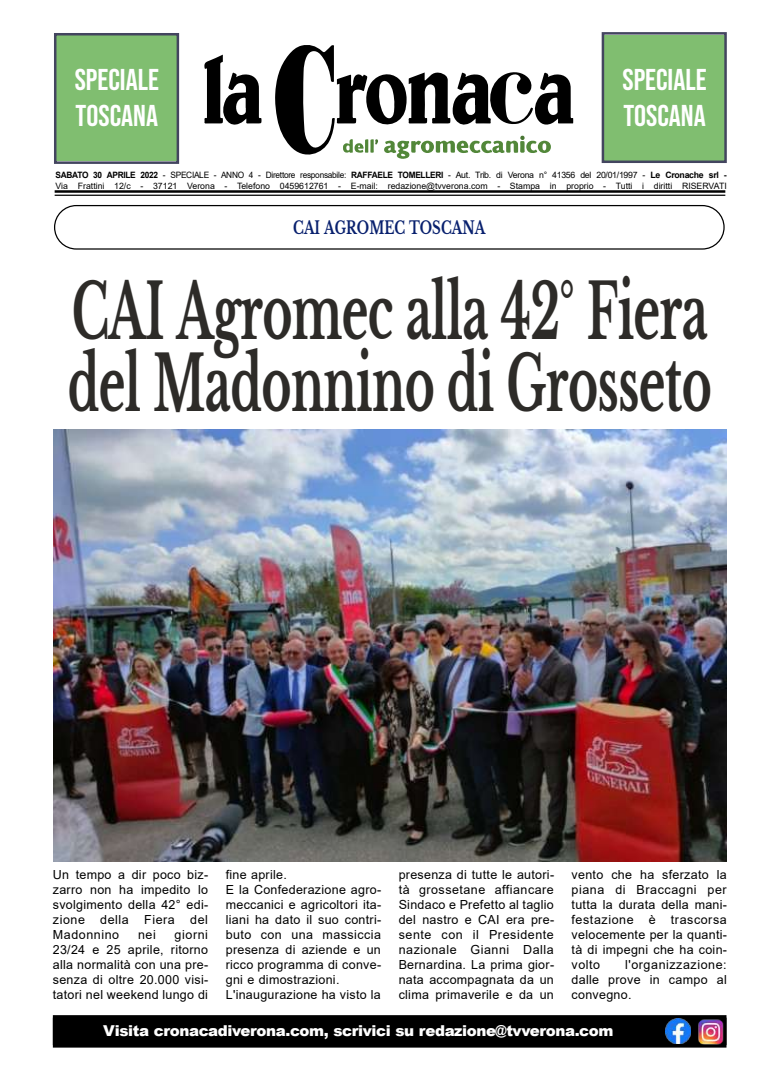
<style>
.page{position:relative;width:780px;height:1088px;background:#fff}
.page>*{position:absolute;margin:0;border:0;box-sizing:border-box;transform-origin:0 0}
.t1{font:700 75px/72.5px "Libre Baskerville";letter-spacing:-.015em;color:#2d2b28;scale:.61 1}
.t2{font:30px/36px "Bebas Neue";color:#fff}
.t3{font:700 17.5px "Libre Baskerville";color:#08206e;scale:.75 1}
.t4{font:900 15px "Arial";letter-spacing:-.025em;color:#fff}
.t5{font:12.5px/15px "Arial";letter-spacing:.02em;color:#000;text-align:justify}
.t6{font:8.75px/10.2px "Arial";color:#000;scale:.95 1}
.s1{font-weight:700}
</style>
<div class="page">
<svg style="left:204px;top:55px;width:57px;height:70px"></svg>
<svg style="left:275px;top:45px;width:298px;height:114px"></svg>
<hr style="left:55px;top:190px;width:670px;height:3px;background:#000">
<hr style="left:55px;top:195px;width:670px;height:1px;background:#000">
<div style="left:53px;top:1015px;width:673px;height:30px;border:1px solid #000"></div>
<div style="left:54px;top:1019px;width:671px;height:27px;background:#000"></div>
<div style="left:53px;top:1017px;width:673px;height:30px;border:1px solid #000"></div>
<img style="left:665px;top:1018px;width:25px;height:25px">
<img style="left:697px;top:1018px;width:27px;height:26px">
<img style="left:53px;top:430px;width:673px;height:432px">
<svg style="left:54px;top:205px;width:670px;height:45px"></svg>
<div style="left:56px;top:35px;width:121px;height:126px;background:#80be70"></div>
<div style="left:54px;top:33px;width:125px;height:131px;border:2px solid #43455f"></div>
<div style="left:604px;top:35px;width:120px;height:126px;background:#80be70"></div>
<div style="left:601px;top:32px;width:125px;height:131px;border:2px solid #43455f"></div>
<h2 class="t2" style="left:75px;top:63px;width:86px">SPECIALE<br>TOSCANA</h2>
<h2 class="t2" style="left:622px;top:63px;width:86px">SPECIALE<br>TOSCANA</h2>
<p class="t6" style="left:56px;top:170px;width:708px"><span class="s1">SABATO 30 APRILE 2022</span> - SPECIALE - ANNO 4 - Direttore responsabile: <span class="s1">RAFFAELE TOMELLERI</span> - Aut. Trib. di Verona n° 41356 del 20/01/1997 - <span class="s1">Le Cronache srl -<br></span>Via Frattini 12/c - 37121 Verona - Telefono 0459612761 - E-mail: redazione@tvverona.com - Stampa in proprio - Tutti i diritti RISERVATI</p>
<h3 class="t3" style="left:293px;top:217px;width:258px">CAI AGROMEC TOSCANA</h3>
<h1 class="t1" style="left:68px;top:276px;width:1057px">CAI Agromec alla 42° Fiera del Madonnino di Grosseto</h1>
<p class="t5" style="left:53px;top:867px;width:157px">Un tempo a dir poco biz&shy;zarro non ha impedito lo svolgimento della 42° edi&shy;zione della Fiera del Madonnino</p>
<p class="t5" style="left:53px;top:927px;width:157px;text-indent:122px">giorni 23/24 e 25 aprile, ritorno alla normalità con una pre&shy;senza di oltre 20.000 visi&shy;tatori nel weekend lungo di</p>
<p class="t5" style="left:138px;top:927px;width:19px">nei</p>
<p class="t5" style="left:226px;top:867px;width:157px;text-align:left">fine aprile.<br>E la Confederazione agro&shy;meccanici e agricoltori ita&shy;liani ha dato il suo contri&shy;buto con una massiccia presenza di aziende e un ricco programma di conve&shy;gni e dimostrazioni.<br>L'inaugurazione ha visto la</p>
<p class="t5" style="left:398px;top:867px;width:157px">presenza di tutte le autori&shy;tà grossetane affiancare Sindaco e Prefetto al taglio del nastro e CAI era pre&shy;sente con il Presidente nazionale Gianni Dalla Bernardina. La prima gior&shy;nata accompagnata da un clima primaverile e da un</p>
<p class="t5" style="left:571px;top:867px;width:157px">vento che ha sferzato la piana di Braccagni per tutta la durata della mani&shy;festazione è trascorsa velocemente per la quanti&shy;tà di impegni che ha coin&shy;volto</p>
<p class="t5" style="left:571px;top:957px;width:157px;text-indent:53px">l'organizzazione: dalle prove in campo al convegno.</p>
<p class="t4" style="left:103px;top:1019px;width:511px">Visita cronacadiverona.com, scrivici su redazione@tvverona.com</p>
</div>
